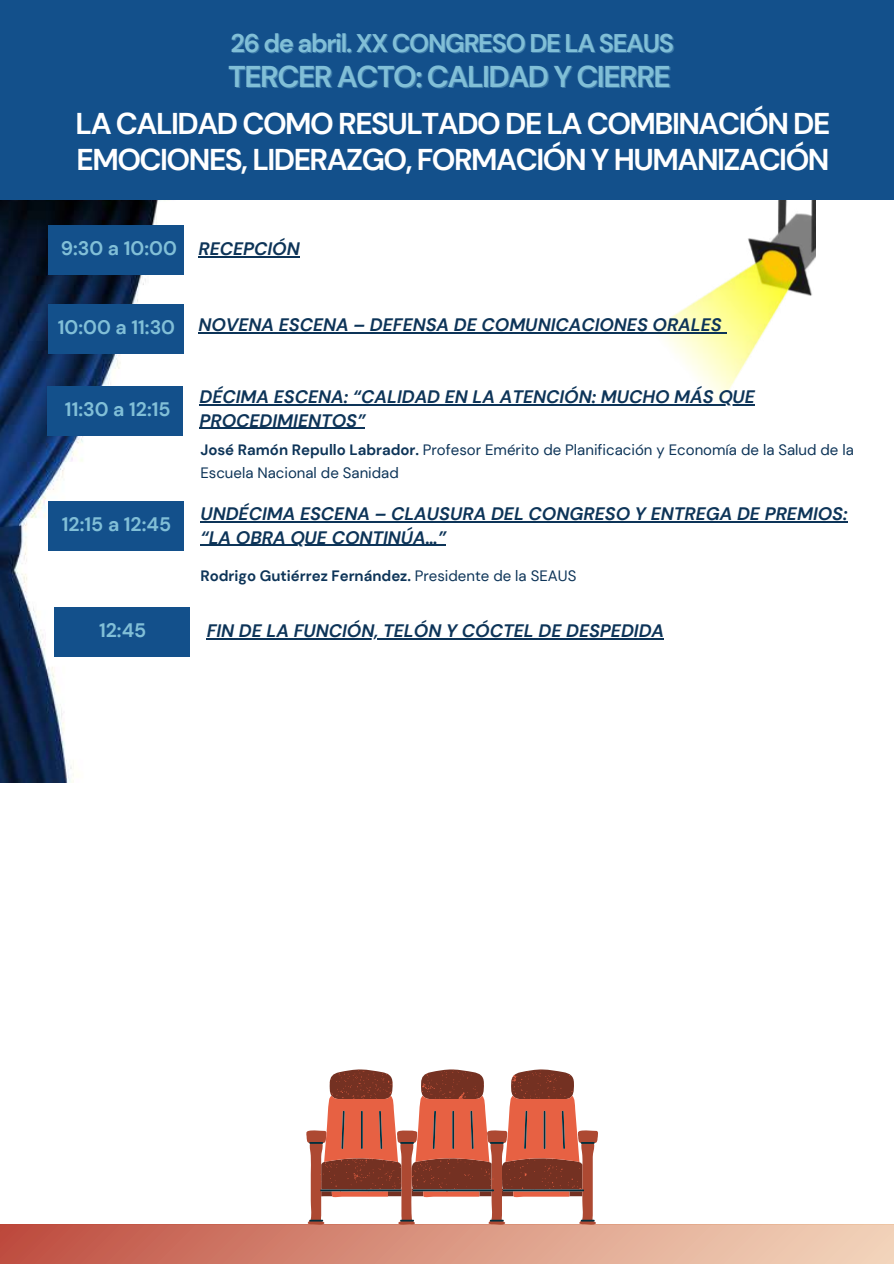
<style>
.page{position:relative;width:894px;height:1264px;background:#fff}
.page>*{position:absolute;margin:0;border:0;box-sizing:border-box;transform-origin:0 0}
.t1{font:700 30px/36px "DM Sans";letter-spacing:-.05em;color:#fff}
.t2{font:700 30px "DM Sans";letter-spacing:-.05em;color:#81bfd7}
.t3{font:700 25.5px "DM Sans";letter-spacing:-.05em;color:#81bfd7}
.t4{font:700 19.5px "DM Sans";color:#81bfd7}
.t5{font:italic 700 18px/23.7px "DM Sans";color:#0d3458}
.t6{font:15px/22.5px "DM Sans";color:#0d3458}
.t7{font:700 15px "DM Sans";color:#0d3458}
.s1{font-style:italic;font-size:18px;color:#0d3458}
.s2{font-style:normal;font-size:19.5px;color:#81bfd7}
.s3{font-weight:700}
.s4{font-weight:400}
</style>
<div class="page">
<img style="left:0;top:200px;width:268px;height:583px">
<img style="left:444px;top:200px;width:371px;height:206px">
<div style="left:176px;top:195px;width:268px;height:268px;background:#fff"></div>
<div style="left:48px;top:304px;width:136px;height:50px;background:#13508b"></div>
<hr style="left:198px;top:332px;width:523px;height:1px;background:#0d3458">
<div style="left:47px;top:386px;width:136px;height:50px;background:#13508b"></div>
<hr style="left:199px;top:404px;width:555px;height:1px;background:#0d3458">
<hr style="left:199px;top:428px;width:166px;height:1px;background:#0d3458">
<div style="left:0;top:0;width:893px;height:200px;background:#13508b"></div>
<div style="left:48px;top:501px;width:136px;height:50px;background:#13508b"></div>
<hr style="left:200px;top:521px;width:647px;height:1px;background:#0d3458">
<hr style="left:200px;top:544px;width:246px;height:2px;background:#0d3458">
<div style="left:54px;top:607px;width:136px;height:50px;background:#13508b"></div>
<hr style="left:207px;top:638px;width:457px;height:1px;background:#0d3458">
<hr style="left:198px;top:256px;width:102px;height:1px;background:#0d3458">
<div style="left:48px;top:225px;width:136px;height:50px;background:#13508b"></div>
<div style="left:0;top:1224px;width:893px;height:39px;background:linear-gradient(to right,#c05042,#f4d8bf)"></div>
<svg style="left:306px;top:1069px;width:292px;height:155px"></svg>
<h2 class="t3" style="left:230px;top:27px;width:445px">26 de abril. XX CONGRESO DE LA SEAUS</h2>
<h1 class="t2" style="left:228px;top:57px;width:444px">TERCER ACTO: CALIDAD Y CIERRE</h1>
<h1 class="t1" style="left:76px;top:105px;width:756px">LA CALIDAD COMO RESULTADO DE LA COMBINACIÓN DE<br>EMOCIONES, LIDERAZGO, FORMACIÓN Y HUMANIZACIÓN</h1>
<p class="t4" style="left:61px;top:236px;width:240px">9:30 a 10:00 <span class="s1">RECEPCIÓN</span></p>
<p class="t5" style="left:58px;top:313px;width:665px"><span class="s2">10:00 a 11:30</span> NOVENA ESCENA – DEFENSA DE COMUNICACIONES ORALES</p>
<p class="t4" style="left:65px;top:396px;width:107px">11:30 a 12:15</p>
<p class="t4" style="left:62px;top:512px;width:111px">12:15 a 12:45</p>
<p class="t5" style="left:199px;top:385px;width:557px">DÉCIMA ESCENA: “CALIDAD EN LA ATENCIÓN: MUCHO MÁS QUE<br>PROCEDIMIENTOS”</p>
<p class="t6" style="left:200px;top:439px;width:655px"><span class="s3">José Ramón Repullo Labrador.</span> Profesor Emérito de Planificación y Economía de la Salud de la<br>Escuela Nacional de Sanidad</p>
<p class="t5" style="left:200px;top:502px;width:648px">UNDÉCIMA ESCENA – CLAUSURA DEL CONGRESO Y ENTREGA DE PREMIOS: “LA OBRA QUE CONTINÚA…”</p>
<p class="t7" style="left:200px;top:565px;width:377px">Rodrigo Gutiérrez Fernández. <span class="s4">Presidente de la SEAUS</span></p>
<p class="t4" style="left:99px;top:617px;width:49px">12:45</p>
<p class="t5" style="left:207px;top:619px;width:459px">FIN DE LA FUNCIÓN, TELÓN Y CÓCTEL DE DESPEDIDA</p>
</div>
